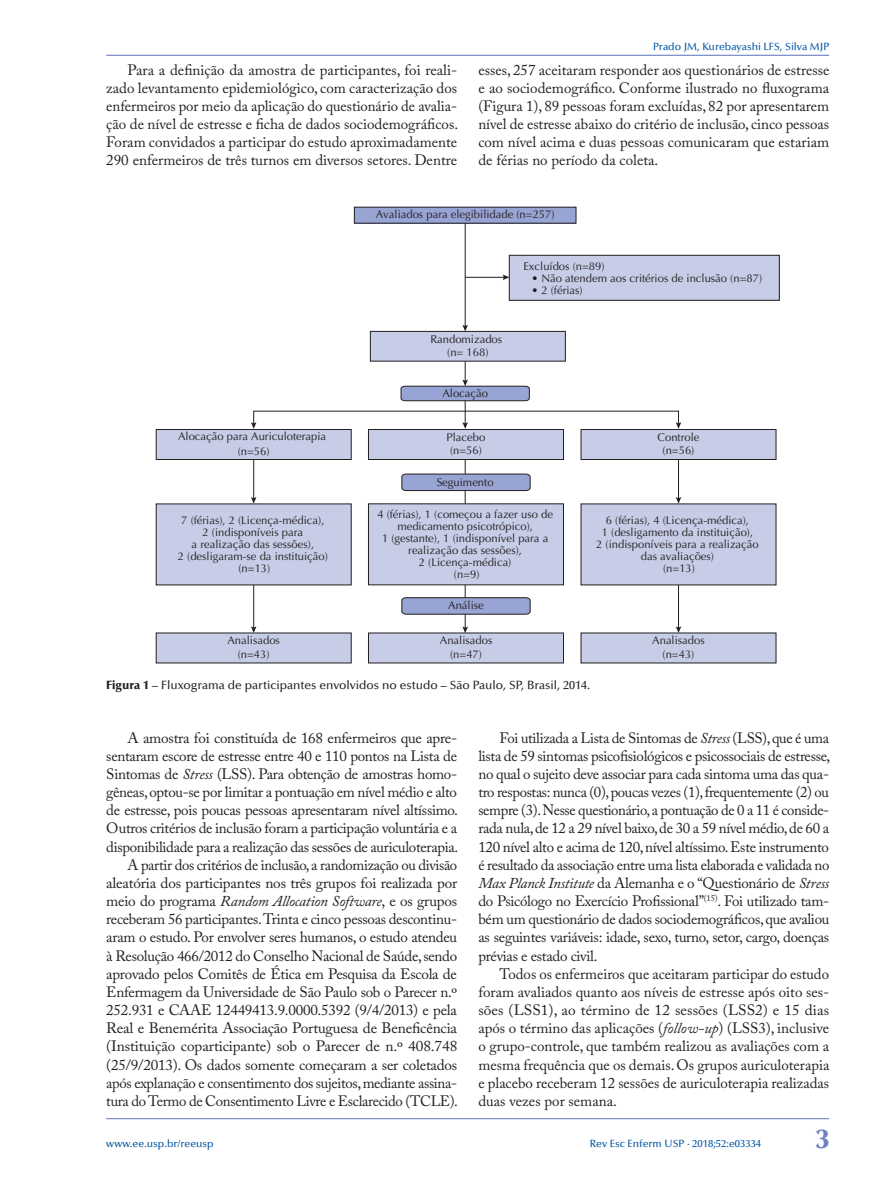
<style>
.page{position:relative;width:893px;height:1191px;background:#fff}
.page>*{position:absolute;margin:0;border:0;box-sizing:border-box;transform-origin:0 0}
.t1{font:900 27px "Optima LT";color:#6e84c1}
.t2{font:15px/18.1px "Adobe Caslon Pro";letter-spacing:-.02em;color:#231f20;text-align:justify}
.t3{font:500 12px "Optima LT";color:#231f20}
.t4{font:11.25px/12px "Optima";color:#231f20;text-align:center}
.t5{font:500 10.5px "Optima LT";color:#0154a6}
.s1{font-weight:900}
.s2{font-style:italic}
</style>
<div class="page">
<hr style="left:106px;top:1118px;width:723px;height:1px;background:#6e84c1">
<hr style="left:106px;top:55px;width:723px;height:1px;background:#6e84c1">
<hr style="left:465px;top:431px;width:1px;height:197px;background:#231f20">
<svg style="left:462px;top:626px;width:6px;height:6px"></svg>
<div style="left:156px;top:429px;width:196px;height:31px;background:#c7cde7;border:1px solid #231f20"></div>
<div style="left:354px;top:207px;width:222px;height:16px;background:#98a4d3"></div>
<div style="left:509px;top:255px;width:270px;height:45px;background:#c7cde7"></div>
<div style="left:509px;top:255px;width:271px;height:46px;border:1px solid #231f20"></div>
<div style="left:370px;top:331px;width:196px;height:30px;background:#c7cde7;border:1px solid #231f20"></div>
<div style="left:581px;top:429px;width:195px;height:31px;background:#c7cde7;border:1px solid #231f20"></div>
<div style="left:368px;top:429px;width:196px;height:31px;background:#c7cde7;border:1px solid #231f20"></div>
<svg style="left:401px;top:473px;width:130px;height:18px;background:#8e98bf"></svg>
<svg style="left:401px;top:597px;width:130px;height:18px;background:#8c96be"></svg>
<div style="left:156px;top:632px;width:196px;height:31px;background:#c7cde7"></div>
<div style="left:581px;top:632px;width:195px;height:31px;background:#c7cde7"></div>
<div style="left:368px;top:632px;width:196px;height:31px;background:#c7cde7"></div>
<div style="left:156px;top:503px;width:196px;height:82px;background:#c7cde7"></div>
<div style="left:368px;top:503px;width:196px;height:82px;background:#c7cde7"></div>
<div style="left:581px;top:503px;width:195px;height:82px;background:#c7cde7"></div>
<hr style="left:465px;top:223px;width:1px;height:104px;background:#231f20">
<svg style="left:462px;top:325px;width:6px;height:6px"></svg>
<svg style="left:400px;top:361px;width:130px;height:68px"></svg>
<hr style="left:253px;top:459px;width:1px;height:40px;background:#231f20">
<svg style="left:251px;top:497px;width:5px;height:6px"></svg>
<hr style="left:678px;top:459px;width:1px;height:40px;background:#231f20">
<svg style="left:676px;top:497px;width:5px;height:6px"></svg>
<hr style="left:253px;top:585px;width:1px;height:43px;background:#231f20">
<svg style="left:251px;top:626px;width:5px;height:7px"></svg>
<hr style="left:678px;top:585px;width:1px;height:43px;background:#231f20">
<svg style="left:676px;top:626px;width:5px;height:7px"></svg>
<hr style="left:465px;top:277px;width:40px;height:1px;background:#231f20">
<svg style="left:503px;top:274px;width:6px;height:6px"></svg>
<svg style="left:251px;top:422px;width:5px;height:7px"></svg>
<svg style="left:676px;top:422px;width:5px;height:7px"></svg>
<p class="t5" style="left:653px;top:40px;width:178px">Prado JM, Kurebayashi LFS, Silva MJP</p>
<p class="t2" style="left:106px;top:61px;width:353px;text-indent:21px">Para a definição da amostra de participantes, foi reali&shy;zado levantamento epidemiológico, com caracterização dos enfermeiros por meio da aplicação do questionário de avalia&shy;ção de nível de estresse e ficha de dados sociodemográficos.<br>Foram convidados a participar do estudo aproximadamente 290 enfermeiros de três turnos em diversos setores. Dentre</p>
<p class="t2" style="left:478px;top:61px;width:353px">esses, 257 aceitaram responder aos questionários de estresse e ao sociodemográfico. Conforme ilustrado no fluxograma (Figura 1), 89 pessoas foram excluídas, 82 por apresentarem nível de estresse abaixo do critério de inclusão, cinco pessoas com nível acima e duas pessoas comunicaram que estariam de férias no período da coleta.</p>
<p class="t4" style="left:178px;top:429px;width:150px;line-height:14.9px">Alocação para Auriculoterapia (n=56)</p>
<p class="t4" style="left:376px;top:209px;width:180px">Avaliados para elegibilidade (n=257)</p>
<p class="t4" style="left:523px;top:260px;width:83px">Excluídos (n=89)</p>
<p class="t4" style="left:531px;top:272px;width:232px">• Não atendem aos critérios de inclusão (n=87)</p>
<p class="t4" style="left:531px;top:285px;width:53px">• 2 (férias)</p>
<p class="t4" style="left:430px;top:332px;width:73px;line-height:13.5px">Randomizados (n= 168)</p>
<p class="t4" style="left:442px;top:387px;width:47px">Alocação</p>
<p class="t4" style="left:658px;top:430px;width:43px;line-height:13.5px">Controle (n=56)</p>
<p class="t4" style="left:447px;top:430px;width:40px;line-height:13.5px">Placebo (n=56)</p>
<p class="t4" style="left:437px;top:476px;width:58px">Seguimento</p>
<p class="t4" style="left:178px;top:514px;width:152px">7 (férias), 2 (Licença-médica),<br>2 (indisponíveis para<br>a realização das sessões),<br>2 (desligaram-se da instituição) (n=13)</p>
<p class="t4" style="left:377px;top:508px;width:177px">4 (férias), 1 (começou a fazer uso de medicamento psicotrópico),<br>1 (gestante), 1 (indisponível para a realização das sessões),<br>2 (Licença-médica)<br>(n=9)</p>
<p class="t4" style="left:596px;top:514px;width:164px">6 (férias), 4 (Licença-médica),<br>1 (desligamento da instituição),<br>2 (indisponíveis para a realização das avaliações)<br>(n=13)</p>
<p class="t4" style="left:448px;top:599px;width:37px">Análise</p>
<p class="t4" style="left:227px;top:634px;width:54px;line-height:13.5px">Analisados (n=43)</p>
<p class="t4" style="left:652px;top:634px;width:54px;line-height:13.5px">Analisados (n=43)</p>
<p class="t4" style="left:440px;top:634px;width:54px;line-height:13.5px">Analisados (n=47)</p>
<p class="t3" style="left:106px;top:678px;width:485px"><span class="s1">Figura 1</span> – Fluxograma de participantes envolvidos no estudo – São Paulo, SP, Brasil, 2014.</p>
<p class="t2" style="left:106px;top:728px;width:353px;text-align:right">A amostra foi constituída de 168 enfermeiros que apre&shy;sentaram escore de estresse entre 40 e 110 pontos na Lista de Sintomas de <span class="s2">Stress</span> (LSS). Para obtenção de amostras homo&shy;gêneas, optou-se por limitar a pontuação em nível médio e alto de estresse, pois poucas pessoas apresentaram nível altíssimo.<br>Outros critérios de inclusão foram a participação voluntária e a disponibilidade para a realização das sessões de auriculoterapia.<br>A partir dos critérios de inclusão, a randomização ou divisão aleatória dos participantes nos três grupos foi realizada por meio do programa <span class="s2">Random Allocation Software</span>, e os grupos receberam 56 participantes. Trinta e cinco pessoas descontinu&shy;aram o estudo. Por envolver seres humanos, o estudo atendeu à Resolução 466/2012 do Conselho Nacional de Saúde, sendo aprovado pelos Comitês de Ética em Pesquisa da Escola de Enfermagem da Universidade de São Paulo sob o Parecer n.º 252.931 e CAAE 12449413.9.0000.5392 (9/4/2013) e pela Real e Benemérita Associação Portuguesa de Beneficência (Instituição coparticipante) sob o Parecer de n.º 408.748 (25/9/2013). Os dados somente começaram a ser coletados após explanação e consentimento dos sujeitos, mediante assina&shy;tura do Termo de Consentimento Livre e Esclarecido (TCLE).</p>
<p class="t2" style="left:478px;top:728px;width:353px;text-indent:21px">Foi utilizada a Lista de Sintomas de <span class="s2">Stress</span> (LSS), que é uma lista de 59 sintomas psicofisiológicos e psicossociais de estresse, no qual o sujeito deve associar para cada sintoma uma das qua&shy;tro respostas: nunca (0), poucas vezes (1), frequentemente (2) ou sempre (3). Nesse questionário, a pontuação de 0 a 11 é conside&shy;rada nula, de 12 a 29 nível baixo, de 30 a 59 nível médio, de 60 a 120 nível alto e acima de 120, nível altíssimo. Este instrumento é resultado da associação entre uma lista elaborada e validada no <span class="s2">Max Planck Institute</span> da Alemanha e o “Questionário de <span class="s2">Stress </span>do Psicólogo no Exercício Profissional”<sup>(15)</sup>. Foi utilizado tam&shy;bém um questionário de dados sociodemográficos, que avaliou as seguintes variáveis: idade, sexo, turno, setor, cargo, doenças prévias e estado civil.</p>
<p class="t2" style="left:478px;top:964px;width:352px;text-indent:21px">Todos os enfermeiros que aceitaram participar do estudo foram avaliados quanto aos níveis de estresse após oito ses&shy;sões (LSS1), ao término de 12 sessões (LSS2) e 15 dias após o término das aplicações (<span class="s2">follow-up</span>) (LSS3), inclusive o grupo-controle, que também realizou as avaliações com a mesma frequência que os demais. Os grupos auriculoterapia e placebo receberam 12 sessões de auriculoterapia realizadas duas vezes por semana.</p>
<p class="t5" style="left:106px;top:1137px;width:109px">www.ee.usp.br/reeusp</p>
<p class="t5" style="left:590px;top:1137px;width:173px">Rev Esc Enferm USP · 2018;52:e03334</p>
<h1 class="t1" style="left:816px;top:1123px;width:15px">3</h1>
</div>
